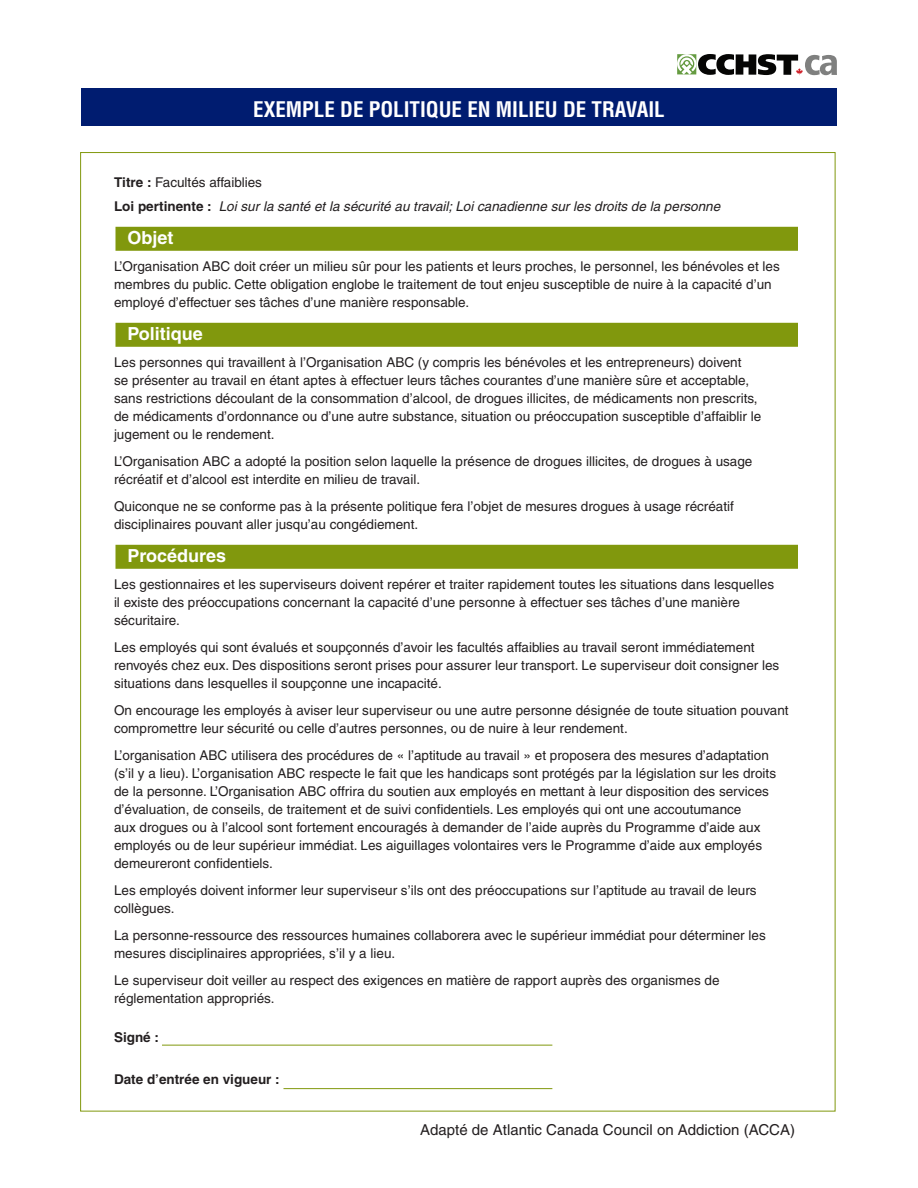
<style>
.page{position:relative;width:918px;height:1188px;background:#fff}
.page>*{position:absolute;margin:0;border:0;box-sizing:border-box;transform-origin:0 0}
.heading{font:700 condensed 21px "Helvetica";color:#fff}
.Appendices_heading{font:700 18px "Helvetica";color:#fff}
.body_appendix{font:15px "Helvetica";color:#231f20}
.body_appendix-2{font:13.5px/18px "Helvetica";color:#231f20}
.body_appendix-3{font:italic 13.5px "Helvetica";color:#231f20}
.body_appendix-4{font:700 13.5px "Helvetica";color:#231f20}
.s1{font-weight:700}
.s2{font-weight:700;font-style:normal}
</style>
<div class="page">
<div style="left:81px;top:88px;width:756px;height:38px;background:#001c70"></div>
<div style="left:116px;top:227px;width:682px;height:24px;background:#81980d"></div>
<div style="left:116px;top:323px;width:682px;height:24px;background:#81980d"></div>
<div style="left:116px;top:545px;width:682px;height:24px;background:#81980d"></div>
<hr style="left:162px;top:1045px;width:390px;height:1px;background:#81980d">
<hr style="left:284px;top:1088px;width:268px;height:1px;background:#81980d">
<svg style="left:677px;top:54px;width:160px;height:21px"></svg>
<p class="heading" style="left:253px;top:96px;width:413px">EXEMPLE DE POLITIQUE EN MILIEU DE TRAVAIL</p>
<p class="body_appendix-2" style="left:114px;top:173px;width:149px"><span class="s1">Titre :</span> Facultés affaiblies</p>
<p class="body_appendix-3" style="left:114px;top:198px;width:608px"><span class="s2">Loi pertinente :</span> Loi sur la santé et la sécurité au travail; Loi canadienne sur les droits de la personne</p>
<p class="Appendices_heading" style="left:128px;top:227px;width:48px">Objet</p>
<p class="body_appendix-2" style="left:114px;top:257px;width:667px">L’Organisation ABC doit créer un milieu sûr pour les patients et leurs proches, le personnel, les bénévoles et les membres du public. Cette obligation englobe le traitement de tout enjeu susceptible de nuire à la capacité d’un employé d’effectuer ses tâches d’une manière responsable.</p>
<p class="Appendices_heading" style="left:128px;top:323px;width:77px">Politique</p>
<p class="body_appendix-2" style="left:114px;top:353px;width:649px">Les personnes qui travaillent à l’Organisation ABC (y compris les bénévoles et les entrepreneurs) doivent<br>se présenter au travail en étant aptes à effectuer leurs tâches courantes d’une manière sûre et acceptable, sans restrictions découlant de la consommation d’alcool, de drogues illicites, de médicaments non prescrits, de médicaments d’ordonnance ou d’une autre substance, situation ou préoccupation susceptible d’affaiblir le jugement ou le rendement.</p>
<p class="body_appendix-2" style="left:114px;top:452px;width:640px">L’Organisation ABC a adopté la position selon laquelle la présence de drogues illicites, de drogues à usage récréatif et d’alcool est interdite en milieu de travail.</p>
<p class="body_appendix-2" style="left:114px;top:497px;width:621px">Quiconque ne se conforme pas à la présente politique fera l’objet de mesures drogues à usage récréatif disciplinaires pouvant aller jusqu’au congédiement.</p>
<p class="Appendices_heading" style="left:128px;top:545px;width:100px">Procédures</p>
<p class="body_appendix-2" style="left:114px;top:575px;width:662px">Les gestionnaires et les superviseurs doivent repérer et traiter rapidement toutes les situations dans lesquelles il existe des préoccupations concernant la capacité d’une personne à effectuer ses tâches d’une manière sécuritaire.</p>
<p class="body_appendix-2" style="left:114px;top:638px;width:667px">Les employés qui sont évalués et soupçonnés d’avoir les facultés affaiblies au travail seront immédiatement renvoyés chez eux. Des dispositions seront prises pour assurer leur transport. Le superviseur doit consigner les situations dans lesquelles il soupçonne une incapacité.</p>
<p class="body_appendix-2" style="left:114px;top:701px;width:676px">On encourage les employés à aviser leur superviseur ou une autre personne désignée de toute situation pouvant compromettre leur sécurité ou celle d’autres personnes, ou de nuire à leur rendement.</p>
<p class="body_appendix-2" style="left:114px;top:746px;width:664px">L’organisation ABC utilisera des procédures de « l’aptitude au travail » et proposera des mesures d’adaptation (s’il y a lieu). L’organisation ABC respecte le fait que les handicaps sont protégés par la législation sur les droits de la personne. L’Organisation ABC offrira du soutien aux employés en mettant à leur disposition des services d’évaluation, de conseils, de traitement et de suivi confidentiels. Les employés qui ont une accoutumance<br>aux drogues ou à l’alcool sont fortement encouragés à demander de l’aide auprès du Programme d’aide aux employés ou de leur supérieur immédiat. Les aiguillages volontaires vers le Programme d’aide aux employés demeureront confidentiels.</p>
<p class="body_appendix-2" style="left:114px;top:881px;width:644px">Les employés doivent informer leur superviseur s’ils ont des préoccupations sur l’aptitude au travail de leurs collègues.</p>
<p class="body_appendix-2" style="left:114px;top:926px;width:653px">La personne-ressource des ressources humaines collaborera avec le supérieur immédiat pour déterminer les mesures disciplinaires appropriées, s’il y a lieu.</p>
<p class="body_appendix-2" style="left:114px;top:971px;width:607px">Le superviseur doit veiller au respect des exigences en matière de rapport auprès des organismes de réglementation appropriés.</p>
<p class="body_appendix-4" style="left:114px;top:1029px;width:47px">Signé :</p>
<p class="body_appendix-4" style="left:114px;top:1071px;width:167px">Date d’entrée en vigueur :</p>
<p class="body_appendix" style="left:420px;top:1121px;width:376px">Adapté de Atlantic Canada Council on Addiction (ACCA)</p>
</div>
